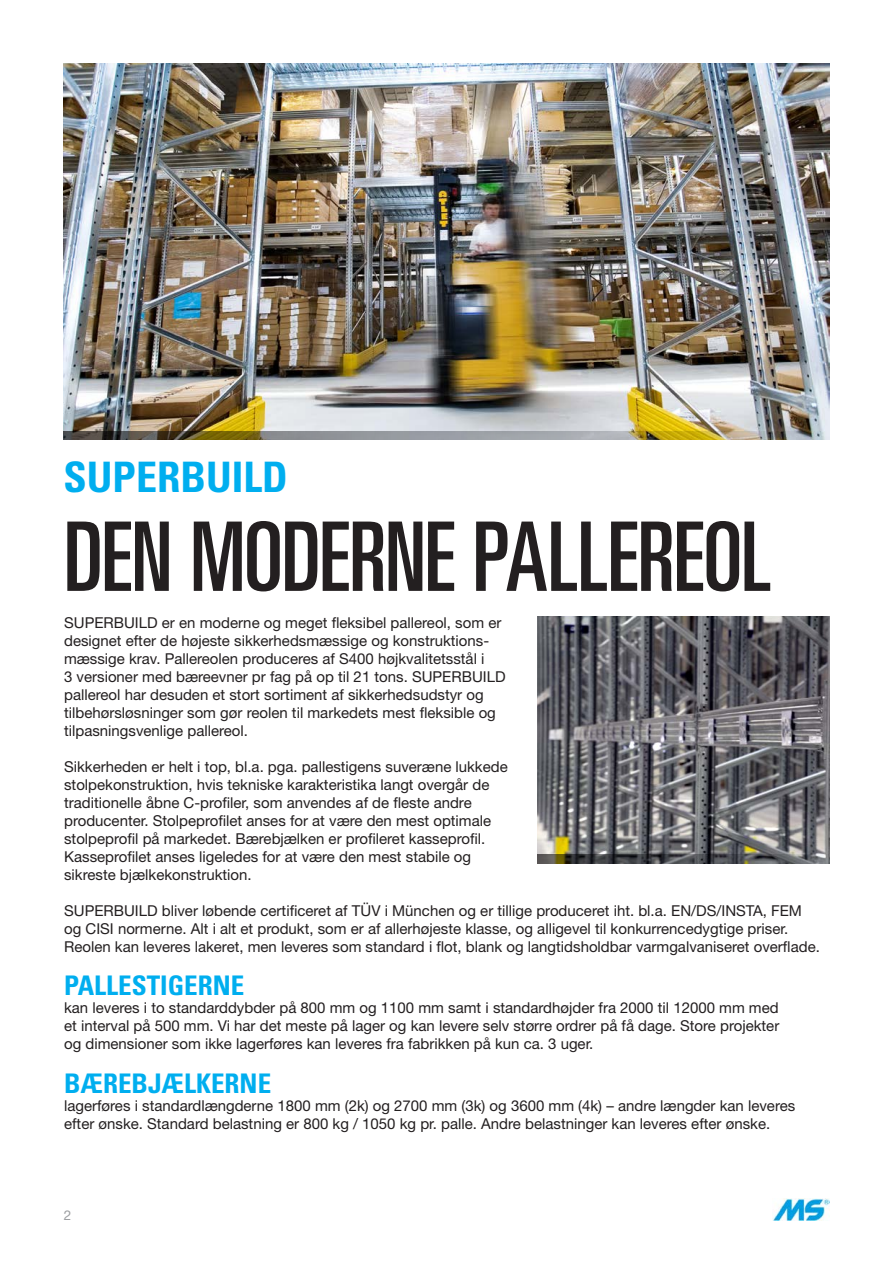
<style>
.page{position:relative;width:893px;height:1263px;background:#fff}
.page>*{position:absolute;margin:0;border:0;box-sizing:border-box;transform-origin:0 0}
.t1{font:ultra-condensed 96px "Univers";letter-spacing:-.015em;color:#231f20}
.t2{font:700 condensed 42px "Univers";color:#00aeef}
.t3{font:700 condensed 27px "Univers";color:#00aeef}
.t4{font:15px/18px "Helvetica Neue LT Pro";color:#231f20}
.t5{font:13.5px "Helvetica Neue LT Pro";color:#9d9fa2}
</style>
<div class="page">
<img style="left:772px;top:1198px;width:57px;height:22px">
<img style="left:64px;top:64px;width:765px;height:367px">
<img style="left:64px;top:431px;width:765px;height:9px">
<img style="left:538px;top:616px;width:291px;height:239px">
<svg style="left:538px;top:855px;width:291px;height:8px;background:#4d4e4f"></svg>
<p class="t2" style="left:64px;top:452px;width:226px">SUPERBUILD</p>
<p class="t1" style="left:64px;top:502px;width:709px">DEN MODERNE PALLEREOL</p>
<p class="t4" style="left:64px;top:613px;width:439px">SUPERBUILD er en moderne og meget fleksibel pallereol, som er</p>
<p class="t4" style="left:64px;top:631px;width:427px">designet efter de højeste sikkerhedsmæssige og konstruktions&shy;mæssige krav. Pallereolen produceres af S400 højkvalitetsstål i</p>
<p class="t4" style="left:64px;top:667px;width:443px">3 versioner med bæreevner pr fag på op til 21 tons. SUPERBUILD</p>
<p class="t4" style="left:64px;top:685px;width:421px">pallereol har desuden et stort sortiment af sikkerhedsudstyr og</p>
<p class="t4" style="left:64px;top:703px;width:433px">tilbehørsløsninger som gør reolen til markedets mest fleksible og</p>
<p class="t4" style="left:64px;top:721px;width:185px">tilpasningsvenlige pallereol.</p>
<p class="t4" style="left:64px;top:757px;width:445px">Sikkerheden er helt i top, bl.a. pga. pallestigens suveræne lukkede stolpekonstruktion, hvis tekniske karakteristika langt overgår de traditionelle åbne C-profiler, som anvendes af de fleste andre producenter. Stolpeprofilet anses for at være den mest optimale stolpeprofil på markedet. Bærebjælken er profileret kasseprofil.<br>Kasseprofilet anses ligeledes for at være den mest stabile og sikreste bjælkekonstruktion.</p>
<p class="t4" style="left:64px;top:901px;width:739px">SUPERBUILD bliver løbende certificeret af TÜV i München og er tillige produceret iht. bl.a. EN/DS/INSTA, FEM</p>
<p class="t4" style="left:64px;top:919px;width:757px">og CISI normerne. Alt i alt et produkt, som er af allerhøjeste klasse, og alligevel til konkurrencedygtige priser.<br>Reolen kan leveres lakeret, men leveres som standard i flot, blank og langtidsholdbar varmgalvaniseret overflade.</p>
<p class="t3" style="left:64px;top:969px;width:182px">PALLESTIGERNE</p>
<p class="t4" style="left:64px;top:998px;width:717px">kan leveres i to standarddybder på 800 mm og 1100 mm samt i standardhøjder fra 2000 til 12000 mm med et interval på 500 mm. Vi har det meste på lager og kan levere selv større ordrer på få dage. Store projekter</p>
<p class="t4" style="left:64px;top:1034px;width:531px">og dimensioner som ikke lagerføres kan leveres fra fabrikken på kun ca. 3 uger.</p>
<p class="t3" style="left:64px;top:1066px;width:209px">BÆREBJÆLKERNE</p>
<p class="t4" style="left:64px;top:1096px;width:733px">lagerføres i standardlængderne 1800 mm (2k) og 2700 mm (3k) og 3600 mm (4k) – andre længder kan leveres</p>
<p class="t4" style="left:64px;top:1114px;width:708px">efter ønske. Standard belastning er 800 kg / 1050 kg pr. palle. Andre belastninger kan leveres efter ønske.</p>
<p class="t5" style="left:64px;top:1207px;width:9px">2</p>
</div>
